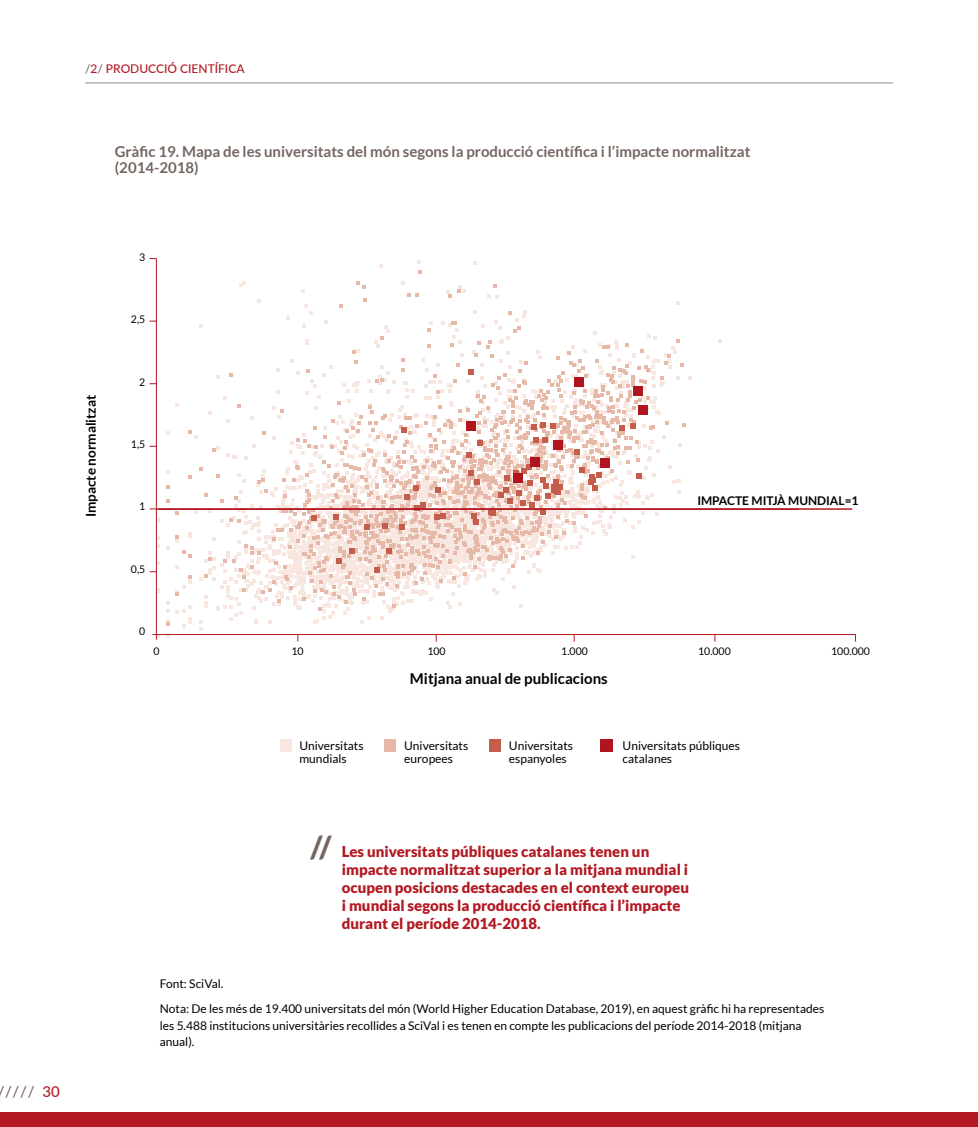
<style>
.page{position:relative;width:978px;height:1127px;background:#fff}
.page>*{position:absolute;margin:0;border:0;box-sizing:border-box;transform-origin:0 0}
.t1{font:900 30px "Lato";color:#746661}
.t2{font:900 15px/18px "Lato";color:#b31922}
.t3{font:700 15px/16.5px "Lato";color:#746661}
.t4{font:700 15px "Lato";color:#000}
.t5{font:500 15px "Lato";color:#746661}
.t6{font:700 13.5px "Lato";color:#000}
.t7{font:12px/13.5px "Lato";color:#000}
.t8{font:500 12px "Lato";color:#b31922}
.t9{font:700 12px "Lato";color:#000}
.t10{font:10.5px "Lato";color:#000}
.s1{color:#746661}
.s2{color:#b31922}
</style>
<div class="page">
<svg style="left:157px;top:588px;width:3px;height:4px"></svg>
<svg style="left:157px;top:561px;width:3px;height:4px"></svg>
<svg style="left:157px;top:536px;width:3px;height:11px"></svg>
<svg style="left:379px;top:264px;width:4px;height:4px"></svg>
<svg style="left:418px;top:260px;width:3px;height:4px"></svg>
<svg style="left:718px;top:339px;width:4px;height:4px"></svg>
<svg style="left:418px;top:270px;width:4px;height:4px"></svg>
<div style="left:281px;top:739px;width:11px;height:12px;background:#f7e7e0"></div>
<div style="left:384px;top:739px;width:12px;height:12px;background:#e5b8a8"></div>
<div style="left:489px;top:739px;width:12px;height:12px;background:#c55d4d"></div>
<div style="left:601px;top:739px;width:12px;height:12px;background:#b0141e"></div>
<hr style="left:85px;top:82px;width:808px;height:1px;background:#9d9e9e">
<div style="left:0;top:1112px;width:978px;height:15px;background:#b31922"></div>
<hr style="left:152px;top:634px;width:704px;height:1px;background:#b31922">
<hr style="left:156px;top:258px;width:1px;height:382px;background:#b31922">
<svg style="left:166px;top:282px;width:526px;height:360px"></svg>
<hr style="left:156px;top:508px;width:696px;height:2px;background:#b31922">
<p class="t8" style="left:85px;top:60px;width:161px"><span class="s1">/</span>2<span class="s1">/</span> PRODUCCIÓ CIENTÍFICA</p>
<p class="t3" style="left:115px;top:143px;width:637px">Gràfic 19. Mapa de les universitats del món segons la producció científica i l’impacte normalitzat (2014-2018)</p>
<p class="t6" style="left:83px;top:517px;width:124px;rotate:-90deg">Impacte normalitzat</p>
<p class="t5" style="left:-3px;top:1081px;width:64px">///// <span class="s2">30</span></p>
<p class="t10" style="left:139px;top:251px;width:8px">3</p>
<p class="t10" style="left:131px;top:314px;width:16px">2,5</p>
<p class="t10" style="left:139px;top:376px;width:8px">2</p>
<p class="t10" style="left:131px;top:438px;width:16px">1,5</p>
<p class="t10" style="left:139px;top:501px;width:8px">1</p>
<p class="t9" style="left:697px;top:493px;width:163px">IMPACTE MITJÀ MUNDIAL=1</p>
<p class="t10" style="left:131px;top:563px;width:16px">0,5</p>
<p class="t10" style="left:139px;top:625px;width:8px">0</p>
<p class="t10" style="left:153px;top:645px;width:8px">0</p>
<p class="t10" style="left:291px;top:645px;width:14px">10</p>
<p class="t10" style="left:427px;top:645px;width:20px">100</p>
<p class="t10" style="left:561px;top:645px;width:28px">1.000</p>
<p class="t10" style="left:698px;top:645px;width:34px">10.000</p>
<p class="t10" style="left:831px;top:645px;width:40px">100.000</p>
<p class="t4" style="left:410px;top:670px;width:199px">Mitjana anual de publicacions</p>
<p class="t7" style="left:299px;top:738px;width:66px">Universitats mundials</p>
<p class="t7" style="left:404px;top:738px;width:66px">Universitats europees</p>
<p class="t7" style="left:509px;top:738px;width:66px">Universitats espanyoles</p>
<p class="t7" style="left:623px;top:738px;width:119px">Universitats públiques catalanes</p>
<h1 class="t1" style="left:310px;top:829px;width:22px">//</h1>
<p class="t2" style="left:342px;top:842px;width:349px">Les universitats públiques catalanes tenen un impacte normalitzat superior a la mitjana mundial i ocupen posicions destacades en el context europeu i mundial segons la producció científica i l’impacte durant el període 2014-2018.</p>
<p class="t7" style="left:160px;top:970px;width:666px;line-height:25.5px">Font: SciVal.<br>Nota: De les més de 19.400 universitats del món (World Higher Education Database, 2019), en aquest gràfic hi ha representades</p>
<p class="t7" style="left:160px;top:1017px;width:643px;line-height:16.5px">les 5.488 institucions universitàries recollides a SciVal i es tenen en compte les publicacions del període 2014-2018 (mitjana anual).</p>
</div>
